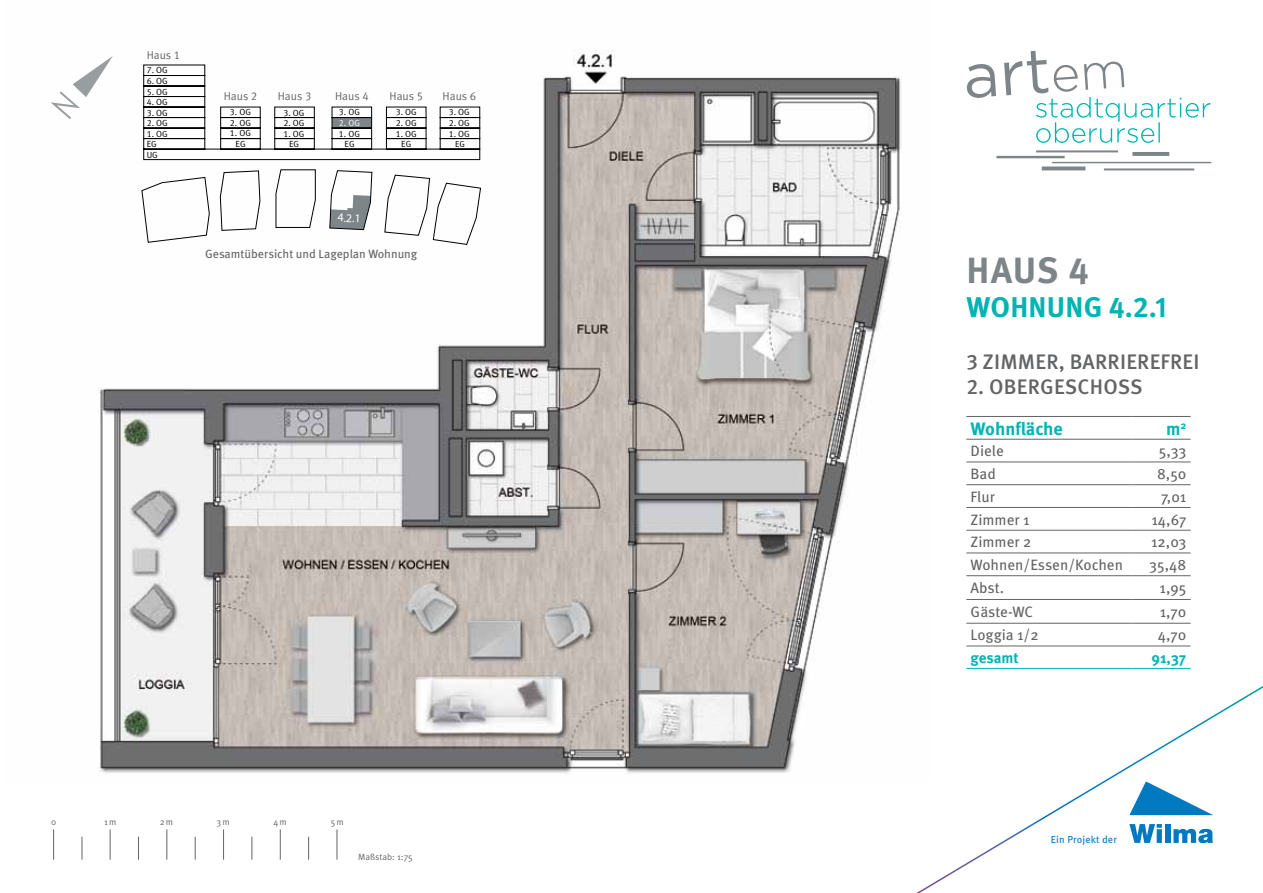
<style>
.page{position:relative;width:1263px;height:893px;background:#fff}
.page>*{position:absolute;margin:0;border:0;box-sizing:border-box;transform-origin:0 0}
.t1{font:700 36.45px "Meta Pro";color:#7e8588}
.t2{font:700 28.5px "Meta Pro";letter-spacing:.01em;color:#00b4b2}
.t3{font:500 21px "Meta Pro";letter-spacing:.01em;color:#636466}
.t4{font:700 18px "Meta Pro";color:#00b4b2}
.t5{font:15px "Meta Pro";color:#636466}
.t6{font:700 15px "Meta Pro";color:#00b4b2}
.t7{font:12px "Meta Pro";color:#636466}
.t8{font:11.85px "Myriad Pro";color:#fff}
.t9{font:11.4px "Meta Normal CELF";color:#636466}
.t10{font:10.2px "Meta Pro";letter-spacing:.015em;color:#0079c1}
.t11{font:9px "Meta Pro";color:#636466}
.t12{font:8.85px "Meta Normal CELF";color:#000}
.t13{font:8.85px "Meta Normal CELF";color:#000002}
.t14{font:8.85px "Meta Normal CELF";color:#fff}
.t15{font:8.7px "Meta Normal CELF";color:#000}
</style>
<div class="page">
<svg style="left:916px;top:667px;width:347px;height:226px"></svg>
<hr style="left:337px;top:829px;width:1px;height:31px;background:#636466">
<svg style="left:308px;top:837px;width:1px;height:23px"></svg>
<hr style="left:280px;top:829px;width:1px;height:31px;background:#636466">
<svg style="left:252px;top:837px;width:1px;height:23px"></svg>
<hr style="left:223px;top:829px;width:1px;height:31px;background:#636466">
<svg style="left:195px;top:837px;width:1px;height:23px"></svg>
<hr style="left:167px;top:829px;width:1px;height:31px;background:#636466">
<svg style="left:138px;top:837px;width:1px;height:23px"></svg>
<hr style="left:110px;top:829px;width:1px;height:31px;background:#636466">
<svg style="left:82px;top:837px;width:1px;height:23px"></svg>
<hr style="left:53px;top:829px;width:1px;height:31px;background:#636466">
<hr style="left:996px;top:156px;width:69px;height:2px;background:#7e8588">
<svg style="left:1042px;top:166px;width:43px;height:4px"></svg>
<hr style="left:1036px;top:150px;width:82px;height:2px;background:#7e8588">
<hr style="left:1132px;top:152px;width:37px;height:4px;background:#7e8588">
<hr style="left:1104px;top:168px;width:90px;height:2px;background:#7e8588">
<hr style="left:1052px;top:162px;width:159px;height:1px;background:#7e8588">
<svg style="left:966px;top:51px;width:244px;height:92px"></svg>
<img style="left:97px;top:50px;width:835px;height:731px">
<hr style="left:966px;top:416px;width:166px;height:1px;background:#636466">
<hr style="left:1132px;top:416px;width:59px;height:1px;background:#636466">
<hr style="left:966px;top:439px;width:166px;height:1px;background:#636466">
<hr style="left:1132px;top:439px;width:59px;height:1px;background:#636466">
<hr style="left:966px;top:462px;width:166px;height:1px;background:#636466">
<hr style="left:1132px;top:462px;width:59px;height:1px;background:#636466">
<hr style="left:966px;top:484px;width:166px;height:1px;background:#636466">
<hr style="left:1132px;top:484px;width:59px;height:1px;background:#636466">
<hr style="left:966px;top:507px;width:166px;height:1px;background:#636466">
<hr style="left:1132px;top:507px;width:59px;height:1px;background:#636466">
<hr style="left:966px;top:530px;width:166px;height:1px;background:#636466">
<hr style="left:1132px;top:530px;width:59px;height:1px;background:#636466">
<hr style="left:966px;top:553px;width:166px;height:1px;background:#636466">
<hr style="left:1132px;top:553px;width:59px;height:1px;background:#636466">
<hr style="left:966px;top:575px;width:166px;height:1px;background:#636466">
<hr style="left:1132px;top:575px;width:59px;height:1px;background:#636466">
<hr style="left:966px;top:599px;width:166px;height:1px;background:#636466">
<hr style="left:1132px;top:599px;width:59px;height:1px;background:#636466">
<hr style="left:966px;top:623px;width:166px;height:1px;background:#636466">
<hr style="left:1132px;top:623px;width:59px;height:1px;background:#636466">
<hr style="left:966px;top:646px;width:166px;height:1px;background:#636466">
<hr style="left:1132px;top:646px;width:59px;height:1px;background:#636466">
<hr style="left:966px;top:668px;width:166px;height:1px;background:#00b4b2">
<hr style="left:1132px;top:668px;width:59px;height:1px;background:#00b4b2">
<svg style="left:51px;top:56px;width:62px;height:63px"></svg>
<svg style="left:143px;top:64px;width:337px;height:96px"></svg>
<svg style="left:142px;top:169px;width:338px;height:75px"></svg>
<p class="t9" style="left:147px;top:48px;width:35px">Haus 1</p>
<p class="t12" style="left:147px;top:65px;width:23px">7. OG</p>
<p class="t12" style="left:147px;top:76px;width:23px">6. OG</p>
<p class="t12" style="left:147px;top:86px;width:23px">5. OG</p>
<p class="t12" style="left:147px;top:97px;width:23px">4. OG</p>
<p class="t12" style="left:147px;top:107px;width:23px">3. OG</p>
<p class="t12" style="left:147px;top:118px;width:23px">2. OG</p>
<p class="t12" style="left:147px;top:128px;width:23px">1. OG</p>
<p class="t12" style="left:147px;top:139px;width:12px">EG</p>
<p class="t12" style="left:147px;top:149px;width:13px">UG</p>
<p class="t9" style="left:224px;top:89px;width:35px">Haus 2</p>
<p class="t9" style="left:278px;top:89px;width:35px">Haus 3</p>
<p class="t9" style="left:335px;top:89px;width:35px">Haus 4</p>
<p class="t9" style="left:389px;top:89px;width:35px">Haus 5</p>
<p class="t9" style="left:443px;top:89px;width:35px">Haus 6</p>
<p class="t12" style="left:230px;top:128px;width:23px">1. OG</p>
<p class="t12" style="left:230px;top:107px;width:23px">3. OG</p>
<p class="t12" style="left:396px;top:107px;width:23px">3. OG</p>
<p class="t12" style="left:449px;top:107px;width:23px">3. OG</p>
<p class="t12" style="left:339px;top:107px;width:23px">3. OG</p>
<p class="t12" style="left:283px;top:107px;width:23px">3. OG</p>
<p class="t12" style="left:230px;top:117px;width:23px">2. OG</p>
<p class="t12" style="left:396px;top:118px;width:23px">2. OG</p>
<p class="t12" style="left:449px;top:118px;width:23px">2. OG</p>
<p class="t14" style="left:339px;top:118px;width:23px">2. OG</p>
<p class="t12" style="left:283px;top:118px;width:23px">2. OG</p>
<p class="t13" style="left:396px;top:128px;width:23px">1. OG</p>
<p class="t13" style="left:449px;top:128px;width:23px">1. OG</p>
<p class="t12" style="left:339px;top:128px;width:23px">1. OG</p>
<p class="t12" style="left:283px;top:128px;width:23px">1. OG</p>
<p class="t12" style="left:235px;top:139px;width:12px">EG</p>
<p class="t12" style="left:289px;top:139px;width:12px">EG</p>
<p class="t12" style="left:344px;top:139px;width:12px">EG</p>
<p class="t8" style="left:338px;top:210px;width:25px;rotate:3deg">4.2.1</p>
<p class="t12" style="left:401px;top:139px;width:12px">EG</p>
<p class="t7" style="left:205px;top:246px;width:214px">Gesamtübersicht und Lageplan Wohnung</p>
<p class="t15" style="left:455px;top:139px;width:11px">EG</p>
<p class="t11" style="left:51px;top:816px;width:7px">0</p>
<p class="t11" style="left:104px;top:816px;width:14px">1m</p>
<p class="t11" style="left:160px;top:816px;width:15px">2m</p>
<p class="t11" style="left:217px;top:816px;width:15px">3m</p>
<p class="t11" style="left:273px;top:816px;width:15px">4m</p>
<p class="t11" style="left:331px;top:816px;width:14px">5m</p>
<p class="t11" style="left:358px;top:851px;width:56px">Maßstab: 1:75</p>
<h1 class="t1" style="left:966px;top:247px;width:124px">Haus 4</h1>
<h2 class="t2" style="left:966px;top:289px;width:202px">Wohnung 4.2.1</h2>
<h3 class="t3" style="left:966px;top:348px;width:235px">3 ZIMMER, BARRIEREFREI</h3>
<h3 class="t3" style="left:966px;top:373px;width:178px">2. OBERGESCHOSS</h3>
<p class="t4" style="left:971px;top:417px;width:94px">Wohnfläche</p>
<p class="t4" style="left:1166px;top:417px;width:22px">m<sup>2</sup></p>
<p class="t5" style="left:971px;top:442px;width:35px">Diele</p>
<p class="t5" style="left:1159px;top:442px;width:29px">5,33</p>
<p class="t5" style="left:971px;top:464px;width:27px">Bad</p>
<p class="t5" style="left:1157px;top:464px;width:31px">8,50</p>
<p class="t5" style="left:971px;top:487px;width:26px">Flur</p>
<p class="t5" style="left:1161px;top:487px;width:27px">7,01</p>
<p class="t5" style="left:971px;top:510px;width:60px">Zimmer 1</p>
<p class="t5" style="left:1151px;top:510px;width:37px">14,67</p>
<p class="t5" style="left:971px;top:533px;width:62px">Zimmer 2</p>
<p class="t5" style="left:1151px;top:533px;width:37px">12,03</p>
<p class="t5" style="left:971px;top:555px;width:154px">Wohnen/Essen/Kochen</p>
<p class="t5" style="left:1149px;top:555px;width:39px">35,48</p>
<p class="t5" style="left:971px;top:579px;width:35px">Abst.</p>
<p class="t5" style="left:1159px;top:579px;width:28px">1,95</p>
<p class="t5" style="left:971px;top:602px;width:64px">Gäste-WC</p>
<p class="t5" style="left:1160px;top:602px;width:28px">1,70</p>
<p class="t5" style="left:971px;top:626px;width:70px">Loggia 1/2</p>
<p class="t5" style="left:1158px;top:626px;width:30px">4,70</p>
<p class="t6" style="left:971px;top:648px;width:50px">gesamt</p>
<p class="t6" style="left:1151px;top:648px;width:36px">91,37</p>
<p class="t10" style="left:1051px;top:833px;width:68px">Ein Projekt der</p>
</div>
